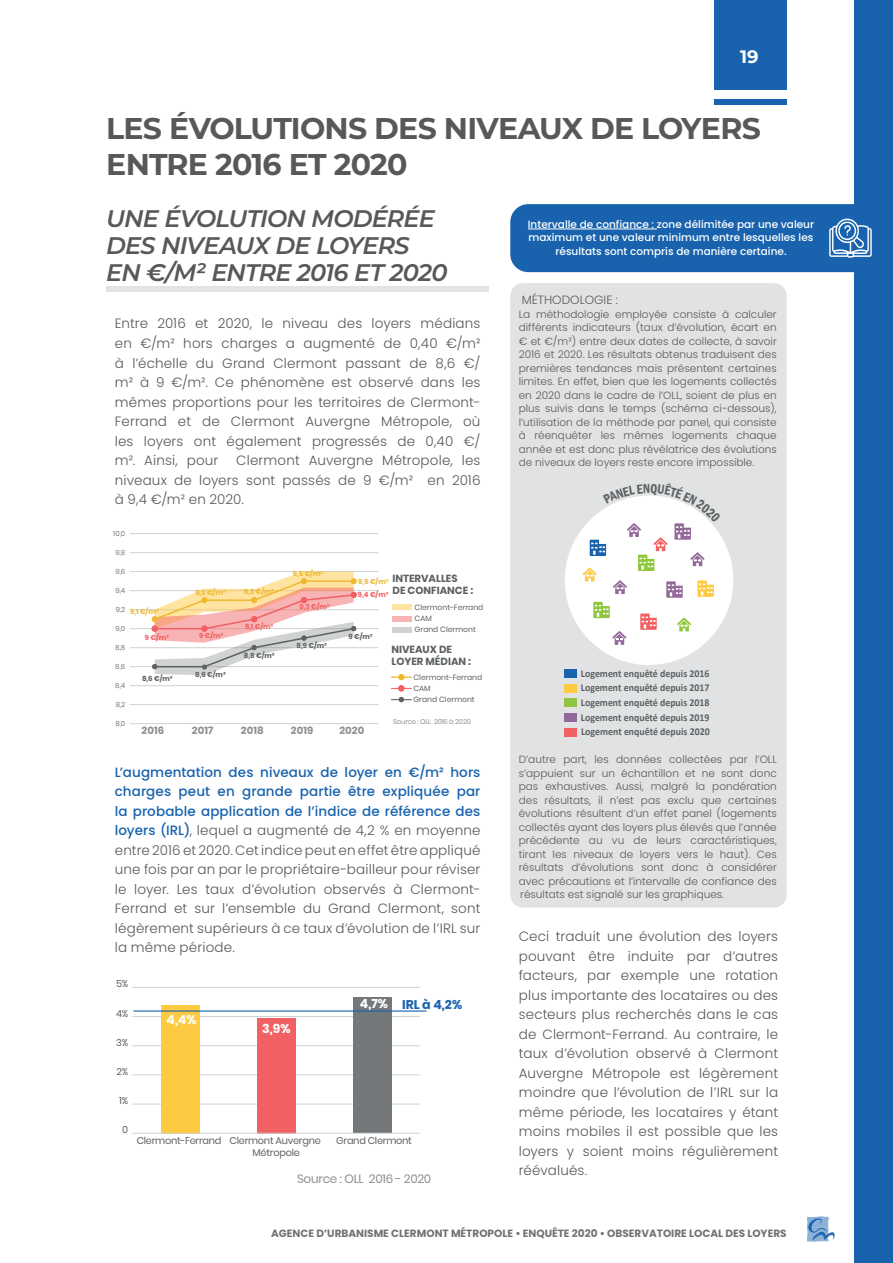
<style>
.page{position:relative;width:893px;height:1263px;background:#fff}
.page>*{position:absolute;margin:0;border:0;box-sizing:border-box;transform-origin:0 0}
.t1{font:700 30px/36px "Montserrat";letter-spacing:-.025em;color:#57585a}
.t2{font:italic 600 24px/27px "Montserrat";letter-spacing:-.035em;color:#57585a}
.t3{font:700 18px "Montserrat";color:#fff}
.t4{font:300 13.5px/19.5px "Poppins";letter-spacing:.01em;color:#57585a;text-align:justify}
.t5{font:700 12.6px "Poppins";color:#fff}
.t6{font:700 12.6px "Poppins";color:#1963ae}
.t7{font:12px "Poppins";letter-spacing:-.025em;color:#8e9091}
.t8{font:300 12px "Poppins";color:#57585a}
.t9{font:300 10.5px/13.5px "Poppins";color:#57585a;text-align:justify}
.t10{font:500 10.5px/13.5px "Poppins";color:#fff;text-align:center}
.t11{font:700 10.5px/14.5px "Calibri";color:#5d6162;text-align:justify;scale:.94 1}
.t12{font:700 10.5px "Poppins";color:#717275}
.t13{font:700 10.35px/12.3px "Poppins";color:#5d6162}
.t14{font:700 10.35px "Poppins";color:#8e9091}
.t15{font:9.75px/11.7px "Poppins";letter-spacing:-.025em;color:#5d6162}
.t16{font:7.5px/11.2px "Poppins";color:#5d6162}
.t17{font:700 7.05px "Poppins";color:#f0b931}
.t18{font:7.05px "Poppins";color:#74787a}
.t19{font:700 7.05px "Poppins";color:#5d6162}
.t20{font:700 7.05px "Poppins";color:#f16163}
.t21{font:6.9px "Poppins";letter-spacing:-.025em;color:#8e9091}
.s1{font-weight:500;color:#1963ae}
</style>
<div class="page">
<div style="left:714px;top:0;width:73px;height:89px;background:#1963ae"></div>
<div style="left:855px;top:0;width:38px;height:1263px;background:#1963ae"></div>
<svg style="left:807px;top:1216px;width:28px;height:26px"></svg>
<hr style="left:132px;top:987px;width:288px;height:1px;background:#cfd1d0">
<hr style="left:132px;top:1016px;width:288px;height:1px;background:#cfd1d0">
<hr style="left:132px;top:1045px;width:288px;height:1px;background:#cfd1d0">
<hr style="left:132px;top:1074px;width:288px;height:1px;background:#cfd1d0">
<hr style="left:132px;top:1104px;width:288px;height:1px;background:#cfd1d0">
<div style="left:161px;top:1005px;width:39px;height:128px;background:#feca42"></div>
<div style="left:257px;top:1018px;width:39px;height:115px;background:#f16163"></div>
<div style="left:353px;top:997px;width:38px;height:136px;background:#74787a"></div>
<hr style="left:132px;top:1133px;width:288px;height:1px;background:#cfd1d0">
<hr style="left:133px;top:1010px;width:293px;height:1px;background:#1963ae">
<svg style="left:130px;top:533px;width:249px;height:1px"></svg>
<svg style="left:130px;top:552px;width:249px;height:1px"></svg>
<svg style="left:130px;top:685px;width:249px;height:1px"></svg>
<svg style="left:130px;top:704px;width:249px;height:1px"></svg>
<hr style="left:130px;top:723px;width:249px;height:1px;background:#cfd1d0">
<div style="left:392px;top:605px;width:20px;height:5px;background:#fee4a0"></div>
<div style="left:392px;top:616px;width:20px;height:5px;background:#f8b4b4"></div>
<div style="left:392px;top:627px;width:20px;height:5px;background:#d1d3d3"></div>
<svg style="left:391px;top:674px;width:20px;height:17px"></svg>
<svg style="left:391px;top:697px;width:20px;height:5px"></svg>
<svg style="left:130px;top:571px;width:249px;height:104px"></svg>
<div style="left:510px;top:283px;width:277px;height:624px;background:#e1e2e4;border-radius:13px"></div>
<div style="left:564px;top:670px;width:13px;height:8px;background:#1963ae"></div>
<div style="left:564px;top:684px;width:13px;height:8px;background:#feca42"></div>
<div style="left:564px;top:699px;width:13px;height:8px;background:#8fc63e"></div>
<div style="left:564px;top:713px;width:13px;height:9px;background:#93689a"></div>
<div style="left:564px;top:728px;width:13px;height:8px;background:#f16163"></div>
<div style="left:714px;top:99px;width:73px;height:5px;background:#1963ae"></div>
<div style="left:510px;top:204px;width:362px;height:68px;background:#1963ae;border-radius:18px"></div>
<hr style="left:528px;top:229px;width:129px;height:1px;background:#fff">
<svg style="left:829px;top:219px;width:43px;height:39px"></svg>
<div style="left:106px;top:286px;width:383px;height:6px;background:#e3e3e4"></div>
<svg style="left:565px;top:495px;width:168px;height:170px"></svg>
<h3 class="t3" style="left:740px;top:44px;width:20px">19</h3>
<p class="t1" style="left:106px;top:109px;width:656px">LES ÉVOLUTIONS DES NIVEAUX DE LOYERS<br>ENTRE 2016 ET 2020</p>
<p class="t2" style="left:106px;top:204px;width:343px">UNE ÉVOLUTION MODÉRÉE<br>DES NIVEAUX DE LOYERS<br>EN €/M² ENTRE 2016 ET 2020</p>
<p class="t4" style="left:115px;top:314px;width:367px">Entre 2016 et 2020, le niveau des loyers médians en €/m² hors charges a augmenté de 0,40 €/m² à l’échelle du Grand Clermont passant de 8,6 €/ m² à 9 €/m². Ce phénomène est observé dans les mêmes proportions pour les territoires de Clermont-Ferrand et de Clermont Auvergne Métropole, où les loyers ont également progressés de 0,40 €/ m². Ainsi, pour</p>
<p class="t4" style="left:115px;top:451px;width:367px;text-indent:121px">Clermont Auvergne Métropole, les niveaux de loyers sont passés de 9 €/m² en 2016 à 9,4 €/m² en 2020.</p>
<p class="t18" style="left:113px;top:529px;width:13px">10,0</p>
<p class="t18" style="left:115px;top:548px;width:11px">9,8</p>
<p class="t18" style="left:115px;top:567px;width:11px">9,6</p>
<p class="t18" style="left:115px;top:586px;width:11px">9,4</p>
<p class="t18" style="left:116px;top:605px;width:11px">9,2</p>
<p class="t17" style="left:130px;top:608px;width:30px">9,1 €/m²</p>
<p class="t17" style="left:195px;top:588px;width:32px">9,3 €/m²</p>
<p class="t17" style="left:244px;top:587px;width:32px">9,3 €/m²</p>
<p class="t18" style="left:115px;top:624px;width:11px">9,0</p>
<p class="t18" style="left:115px;top:643px;width:12px">8,8</p>
<p class="t18" style="left:115px;top:662px;width:12px">8,6</p>
<p class="t18" style="left:115px;top:681px;width:12px">8,4</p>
<p class="t18" style="left:116px;top:700px;width:11px">8,2</p>
<p class="t20" style="left:145px;top:633px;width:26px">9 €/m²</p>
<p class="t20" style="left:199px;top:631px;width:26px">9 €/m²</p>
<p class="t19" style="left:142px;top:674px;width:32px">8,6 €/m²</p>
<p class="t19" style="left:195px;top:670px;width:32px">8,6 €/m²</p>
<p class="t20" style="left:245px;top:622px;width:30px">9,1 €/m²</p>
<p class="t19" style="left:244px;top:651px;width:32px">8,8 €/m²</p>
<p class="t17" style="left:293px;top:570px;width:32px">9,5 €/m²</p>
<p class="t20" style="left:300px;top:603px;width:32px">9,3 €/m²</p>
<p class="t19" style="left:297px;top:641px;width:32px">8,9 €/m²</p>
<p class="t13" style="left:392px;top:572px;width:82px">INTERVALLES<br>DE CONFIANCE :</p>
<p class="t17" style="left:358px;top:577px;width:32px">9,5 €/m²</p>
<p class="t20" style="left:358px;top:591px;width:32px">9,4 €/m²</p>
<p class="t19" style="left:349px;top:633px;width:26px">9 €/m²</p>
<p class="t16" style="left:415px;top:602px;width:70px">Clermont-Ferrand<br>CAM<br>Grand Clermont</p>
<p class="t13" style="left:391px;top:643px;width:81px">NIVEAUX DE<br>LOYER MÉDIAN :</p>
<p class="t16" style="left:413px;top:671px;width:70px">Clermont-Ferrand<br>CAM<br>Grand Clermont</p>
<p class="t18" style="left:115px;top:719px;width:11px">8,0</p>
<p class="t14" style="left:142px;top:724px;width:24px">2016</p>
<p class="t14" style="left:192px;top:724px;width:23px">2017</p>
<p class="t14" style="left:241px;top:724px;width:24px">2018</p>
<p class="t14" style="left:291px;top:724px;width:24px">2019</p>
<p class="t14" style="left:339px;top:724px;width:26px">2020</p>
<p class="t21" style="left:393px;top:717px;width:79px">Source : OLL 2016 à 2020</p>
<p class="t4" style="left:115px;top:762px;width:367px"><span class="s1">L’augmentation des niveaux de loyer en €/m² hors charges peut en grande partie être expliquée par la probable application de l’indice de référence des loyers (IRL)</span>, lequel a augmenté de 4,2 % en moyenne entre 2016 et 2020. Cet indice peut en effet être appliqué une fois par an par le propriétaire-bailleur pour réviser le loyer. Les taux d’évolution observés à Clermont-Ferrand et sur l’ensemble du Grand Clermont, sont légèrement supérieurs à ce taux d’évolution de l’IRL sur la même période.</p>
<p class="t15" style="left:116px;top:978px;width:14px">5%</p>
<p class="t15" style="left:116px;top:1007px;width:14px">4%</p>
<p class="t15" style="left:116px;top:1036px;width:13px">3%</p>
<p class="t15" style="left:117px;top:1066px;width:13px">2%</p>
<p class="t15" style="left:119px;top:1095px;width:10px">1%</p>
<p class="t15" style="left:122px;top:1124px;width:7px">0</p>
<p class="t5" style="left:167px;top:1012px;width:32px">4,4%</p>
<p class="t5" style="left:262px;top:1021px;width:30px">3,9%</p>
<p class="t5" style="left:360px;top:996px;width:30px">4,7%</p>
<p class="t6" style="left:402px;top:997px;width:62px">IRL à 4,2%</p>
<p class="t15" style="left:253px;top:1135px;width:70px;text-indent:-116px">Clermont-Ferrand Clermont Auvergne<br>Métropole</p>
<p class="t15" style="left:336px;top:1135px;width:77px">Grand Clermont</p>
<p class="t7" style="left:297px;top:1171px;width:136px">Source : OLL 2016 - 2020</p>
<p class="t10" style="left:528px;top:218px;width:288px">Intervalle de confiance : zone délimitée par une valeur maximum et une valeur minimum entre lesquelles les résultats sont compris de manière certaine.</p>
<p class="t8" style="left:522px;top:293px;width:98px">MÉTHODOLOGIE :</p>
<p class="t9" style="left:519px;top:307px;width:260px">La méthodologie employée consiste à calculer différents indicateurs (taux d’évolution, écart en € et €/m²) entre deux dates de collecte, à savoir 2016 et 2020. Les résultats obtenus traduisent des premières tendances mais présentent certaines limites. En effet, bien que les logements collectés en 2020 dans le cadre de l’OLL, soient de plus en plus suivis dans le temps (schéma ci-dessous), l’utilisation de la méthode par panel, qui consiste à réenquêter les mêmes logements chaque année et est donc plus révélatrice des évolutions de niveaux de loyers reste encore impossible.</p>
<p class="t11" style="left:581px;top:666px;width:138px">Logement enquêté depuis 2016<br>Logement enquêté depuis 2017<br>Logement enquêté depuis 2018<br>Logement enquêté depuis 2019<br>Logement enquêté depuis 2020</p>
<p class="t9" style="left:519px;top:753px;width:260px">D’autre part, les données collectées par l’OLL s’appuient sur un échantillon et ne sont donc pas exhaustives. Aussi, malgré la pondération des résultats, il n’est pas exclu que certaines évolutions résultent d’un effet panel (logements collectés ayant des loyers plus élevés que l’année précédente au vu de leurs caractéristiques, tirant les niveaux de loyers vers le haut). Ces résultats d’évolutions sont donc à considérer avec précautions et l’intervalle de confiance des résultats est signalé sur les graphiques.</p>
<p class="t4" style="left:519px;top:927px;width:261px">Ceci traduit une évolution des loyers pouvant être induite par d’autres facteurs, par exemple une rotation plus importante des locataires ou des secteurs plus recherchés dans le cas de Clermont-Ferrand. Au contraire, le taux d’évolution observé à Clermont Auvergne Métropole est légèrement moindre que l’évolution de l’IRL sur la même période, les locataires y étant moins mobiles il est possible que les loyers y soient moins régulièrement réévalués.</p>
<p class="t12" style="left:271px;top:1227px;width:517px">AGENCE D’URBANISME CLERMONT MÉTROPOLE • ENQUÊTE 2020 • OBSERVATOIRE LOCAL DES LOYERS</p>
</div>
